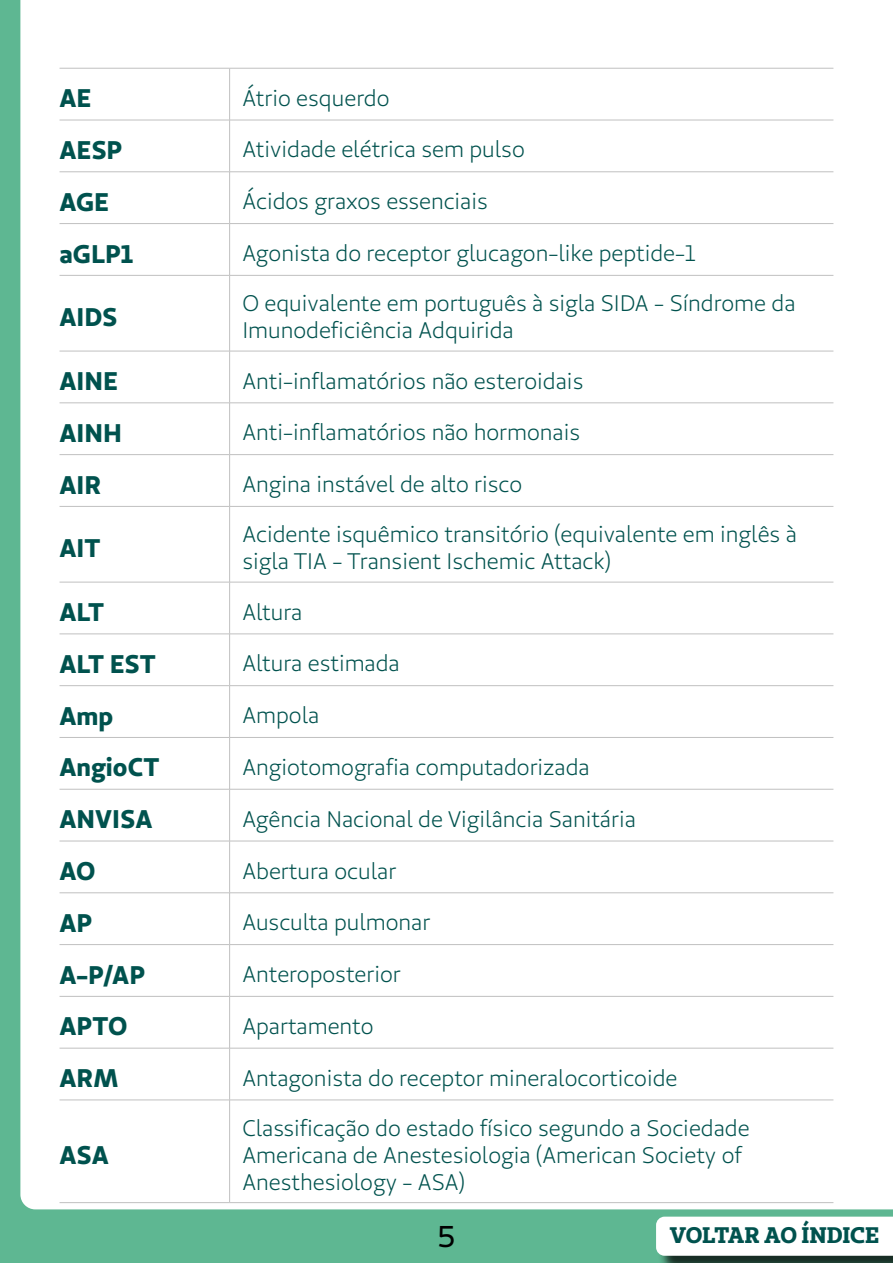
<style>
.page{position:relative;width:893px;height:1263px;background:#5eb792}
.page>*{position:absolute;margin:0;border:0;box-sizing:border-box;transform-origin:0 0}
.t1{font:30px "Unimed Sans 2020 Regular";color:#000}
.t2{font:25.5px "Unimed Sans 2020 Bold";color:#00524e}
.t3{font:22.5px/27px "Unimed Sans 2020 Book";color:#00524e}
.t4{font:22.5px "Unimed Slab 2020 Bold";letter-spacing:-.01em;color:#00524e}
</style>
<div class="page">
<div style="left:20px;top:0;width:873px;height:1209px;background:#fff"></div>
<div style="left:658px;top:1218px;width:235px;height:45px;background:#183026"></div>
<div style="left:656px;top:1216px;width:237px;height:40px;background:#fff"></div>
<div style="left:60px;top:69px;width:773px;height:1031px;background:#fff"></div>
<hr style="left:60px;top:68px;width:170px;height:1px;background:#c0c0c0">
<hr style="left:230px;top:68px;width:603px;height:1px;background:#c0c0c0">
<hr style="left:229px;top:68px;width:1px;height:52px;background:#c0c0c0">
<hr style="left:60px;top:120px;width:170px;height:1px;background:#c0c0c0">
<hr style="left:230px;top:120px;width:603px;height:1px;background:#c0c0c0">
<hr style="left:229px;top:120px;width:1px;height:52px;background:#c0c0c0">
<hr style="left:60px;top:172px;width:170px;height:1px;background:#c0c0c0">
<hr style="left:230px;top:172px;width:603px;height:1px;background:#c0c0c0">
<hr style="left:229px;top:172px;width:1px;height:51px;background:#c0c0c0">
<hr style="left:60px;top:223px;width:170px;height:1px;background:#c0c0c0">
<hr style="left:230px;top:223px;width:603px;height:1px;background:#c0c0c0">
<hr style="left:229px;top:224px;width:1px;height:51px;background:#c0c0c0">
<hr style="left:60px;top:275px;width:170px;height:1px;background:#c0c0c0">
<hr style="left:230px;top:275px;width:603px;height:1px;background:#c0c0c0">
<hr style="left:229px;top:276px;width:1px;height:75px;background:#c0c0c0">
<hr style="left:60px;top:351px;width:170px;height:1px;background:#c0c0c0">
<hr style="left:230px;top:351px;width:603px;height:1px;background:#c0c0c0">
<hr style="left:229px;top:351px;width:1px;height:52px;background:#c0c0c0">
<hr style="left:60px;top:403px;width:170px;height:1px;background:#c0c0c0">
<hr style="left:230px;top:403px;width:603px;height:1px;background:#c0c0c0">
<hr style="left:229px;top:403px;width:1px;height:51px;background:#c0c0c0">
<hr style="left:60px;top:454px;width:170px;height:1px;background:#c0c0c0">
<hr style="left:230px;top:454px;width:603px;height:1px;background:#c0c0c0">
<hr style="left:229px;top:455px;width:1px;height:51px;background:#c0c0c0">
<hr style="left:60px;top:506px;width:170px;height:1px;background:#c0c0c0">
<hr style="left:230px;top:506px;width:603px;height:1px;background:#c0c0c0">
<hr style="left:229px;top:507px;width:1px;height:75px;background:#c0c0c0">
<hr style="left:60px;top:582px;width:170px;height:1px;background:#c0c0c0">
<hr style="left:230px;top:582px;width:603px;height:1px;background:#c0c0c0">
<hr style="left:229px;top:582px;width:1px;height:52px;background:#c0c0c0">
<hr style="left:60px;top:634px;width:170px;height:1px;background:#c0c0c0">
<hr style="left:230px;top:634px;width:603px;height:1px;background:#c0c0c0">
<hr style="left:229px;top:634px;width:1px;height:51px;background:#c0c0c0">
<hr style="left:60px;top:685px;width:170px;height:1px;background:#c0c0c0">
<hr style="left:230px;top:685px;width:603px;height:1px;background:#c0c0c0">
<hr style="left:229px;top:686px;width:1px;height:51px;background:#c0c0c0">
<hr style="left:60px;top:737px;width:170px;height:1px;background:#c0c0c0">
<hr style="left:230px;top:737px;width:603px;height:1px;background:#c0c0c0">
<hr style="left:229px;top:738px;width:1px;height:51px;background:#c0c0c0">
<hr style="left:60px;top:789px;width:170px;height:1px;background:#c0c0c0">
<hr style="left:230px;top:789px;width:603px;height:1px;background:#c0c0c0">
<hr style="left:229px;top:789px;width:1px;height:52px;background:#c0c0c0">
<hr style="left:60px;top:841px;width:170px;height:1px;background:#c0c0c0">
<hr style="left:230px;top:841px;width:603px;height:1px;background:#c0c0c0">
<hr style="left:229px;top:841px;width:1px;height:52px;background:#c0c0c0">
<hr style="left:60px;top:892px;width:170px;height:1px;background:#c0c0c0">
<hr style="left:230px;top:892px;width:603px;height:1px;background:#c0c0c0">
<hr style="left:229px;top:893px;width:1px;height:51px;background:#c0c0c0">
<hr style="left:60px;top:944px;width:170px;height:1px;background:#c0c0c0">
<hr style="left:230px;top:944px;width:603px;height:1px;background:#c0c0c0">
<hr style="left:229px;top:945px;width:1px;height:51px;background:#c0c0c0">
<hr style="left:60px;top:996px;width:170px;height:1px;background:#c0c0c0">
<hr style="left:230px;top:996px;width:603px;height:1px;background:#c0c0c0">
<hr style="left:229px;top:996px;width:1px;height:52px;background:#c0c0c0">
<hr style="left:60px;top:1048px;width:170px;height:1px;background:#c0c0c0">
<hr style="left:230px;top:1048px;width:603px;height:1px;background:#c0c0c0">
<hr style="left:229px;top:1048px;width:1px;height:52px;background:#c0c0c0">
<hr style="left:60px;top:1100px;width:170px;height:1px;background:#c0c0c0">
<hr style="left:230px;top:1100px;width:603px;height:1px;background:#c0c0c0">
<hr style="left:229px;top:1100px;width:1px;height:102px;background:#c0c0c0">
<hr style="left:60px;top:1202px;width:170px;height:1px;background:#c0c0c0">
<hr style="left:230px;top:1202px;width:603px;height:1px;background:#c0c0c0">
<p class="t2" style="left:60px;top:81px;width:33px">AE</p>
<p class="t3" style="left:242px;top:84px;width:149px">Átrio esquerdo</p>
<p class="t2" style="left:60px;top:133px;width:65px">AESP</p>
<p class="t3" style="left:242px;top:136px;width:284px">Atividade elétrica sem pulso</p>
<p class="t2" style="left:60px;top:185px;width:51px">AGE</p>
<p class="t3" style="left:242px;top:188px;width:247px">Ácidos graxos essenciais</p>
<p class="t2" style="left:60px;top:237px;width:75px">aGLP1</p>
<p class="t3" style="left:242px;top:240px;width:455px">Agonista do receptor glucagon-like peptide-1</p>
<p class="t2" style="left:60px;top:300px;width:60px">AIDS</p>
<p class="t3" style="left:242px;top:290px;width:555px">O equivalente em português à sigla SIDA - Síndrome da<br>Imunodeficiência Adquirida</p>
<p class="t2" style="left:60px;top:364px;width:60px">AINE</p>
<p class="t3" style="left:242px;top:367px;width:342px">Anti-inflamatórios não esteroidais</p>
<p class="t2" style="left:60px;top:416px;width:64px">AINH</p>
<p class="t3" style="left:242px;top:419px;width:339px">Anti-inflamatórios não hormonais</p>
<p class="t2" style="left:60px;top:468px;width:43px">AIR</p>
<p class="t3" style="left:242px;top:471px;width:281px">Angina instável de alto risco</p>
<p class="t2" style="left:60px;top:531px;width:43px">AIT</p>
<p class="t3" style="left:242px;top:521px;width:556px">Acidente isquêmico transitório (equivalente em inglês à sigla TIA - Transient Ischemic Attack)</p>
<p class="t2" style="left:60px;top:595px;width:46px">ALT</p>
<p class="t3" style="left:242px;top:598px;width:62px">Altura</p>
<p class="t2" style="left:60px;top:647px;width:98px">ALT EST</p>
<p class="t3" style="left:242px;top:650px;width:159px">Altura estimada</p>
<p class="t2" style="left:60px;top:699px;width:55px">Amp</p>
<p class="t3" style="left:242px;top:702px;width:78px">Ampola</p>
<p class="t2" style="left:60px;top:750px;width:101px">AngioCT</p>
<p class="t3" style="left:242px;top:753px;width:349px">Angiotomografia computadorizada</p>
<p class="t2" style="left:60px;top:802px;width:94px">ANVISA</p>
<p class="t3" style="left:242px;top:805px;width:395px">Agência Nacional de Vigilância Sanitária</p>
<p class="t2" style="left:60px;top:854px;width:37px">AO</p>
<p class="t3" style="left:242px;top:857px;width:156px">Abertura ocular</p>
<p class="t2" style="left:60px;top:906px;width:35px">AP</p>
<p class="t3" style="left:242px;top:909px;width:190px">Ausculta pulmonar</p>
<p class="t2" style="left:60px;top:958px;width:87px">A-P/AP</p>
<p class="t3" style="left:242px;top:961px;width:160px">Anteroposterior</p>
<p class="t2" style="left:60px;top:1009px;width:70px">APTO</p>
<p class="t3" style="left:242px;top:1012px;width:133px">Apartamento</p>
<p class="t2" style="left:60px;top:1061px;width:61px">ARM</p>
<p class="t3" style="left:242px;top:1064px;width:437px">Antagonista do receptor mineralocorticoide</p>
<p class="t2" style="left:60px;top:1138px;width:51px">ASA</p>
<p class="t3" style="left:242px;top:1114px;width:509px">Classificação do estado físico segundo a Sociedade<br>Americana de Anestesiologia (American Society of<br>Anesthesiology - ASA)</p>
<h1 class="t1" style="left:437px;top:1217px;width:20px">5</h1>
<p class="t4" style="left:669px;top:1220px;width:211px">VOLTAR AO ÍNDICE</p>
</div>
